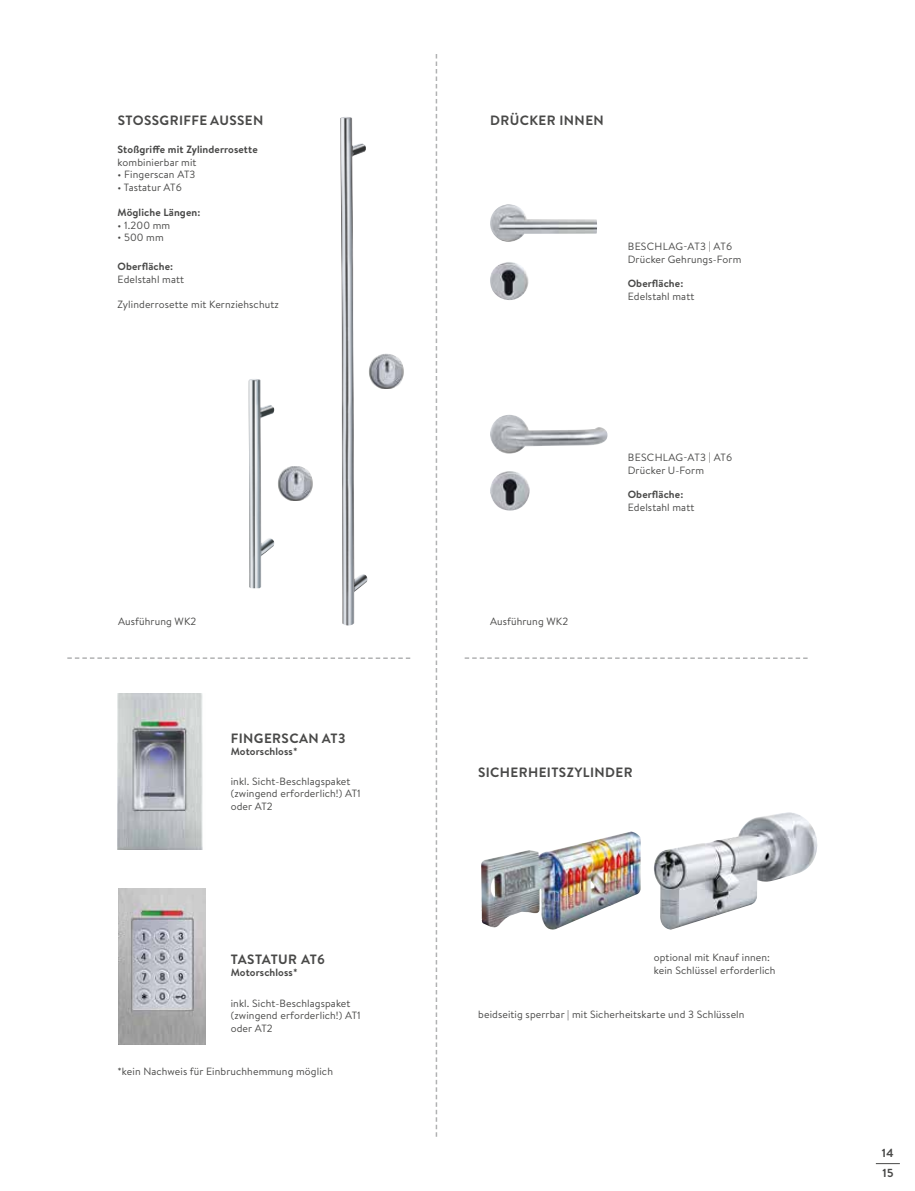
<style>
.page{position:relative;width:915px;height:1191px;background:#fff}
.page>*{position:absolute;margin:0;border:0;box-sizing:border-box;transform-origin:0 0}
.t1{font:700 13.5px "Brandon Text";letter-spacing:.03em;color:#494948}
.t2{font:700 12px "Brandon Grotesque";color:#494948}
.t3{font:10.5px/12.6px "Brandon Text";letter-spacing:.01em;color:#494948}
.t4{font:700 10.5px "Brandon Text";letter-spacing:.01em;color:#494948}
</style>
<div class="page">
<svg style="left:875px;top:1163px;width:24px;height:1px"></svg>
<img style="left:490px;top:204px;width:107px;height:96px">
<img style="left:490px;top:415px;width:117px;height:95px">
<img style="left:340px;top:117px;width:27px;height:508px">
<img style="left:248px;top:379px;width:26px;height:209px">
<svg style="left:435px;top:54px;width:2px;height:1083px"></svg>
<svg style="left:67px;top:657px;width:343px;height:2px"></svg>
<svg style="left:464px;top:657px;width:343px;height:2px"></svg>
<img style="left:117px;top:693px;width:86px;height:156px">
<img style="left:118px;top:888px;width:88px;height:156px">
<img style="left:486px;top:832px;width:143px;height:28px">
<img style="left:654px;top:812px;width:163px;height:117px">
<img style="left:278px;top:466px;width:35px;height:35px">
<img style="left:369px;top:354px;width:35px;height:34px">
<p class="t1" style="left:118px;top:111px;width:147px">STOSSGRIFFE AUSSEN</p>
<p class="t1" style="left:490px;top:111px;width:115px">DRÜCKER INNEN</p>
<p class="t4" style="left:118px;top:142px;width:141px">Stoßgriffe mit Zylinderrosette</p>
<p class="t3" style="left:118px;top:155px;width:80px">kombinierbar mit</p>
<p class="t3" style="left:118px;top:168px;width:79px">• Fingerscan AT3</p>
<p class="t3" style="left:118px;top:180px;width:66px">• Tastatur AT6</p>
<p class="t4" style="left:118px;top:205px;width:84px">Mögliche Längen:</p>
<p class="t3" style="left:118px;top:218px;width:54px">• 1.200 mm</p>
<p class="t3" style="left:118px;top:231px;width:48px">• 500 mm</p>
<p class="t4" style="left:118px;top:259px;width:57px">Oberfläche:</p>
<p class="t3" style="left:118px;top:272px;width:68px">Edelstahl matt</p>
<p class="t3" style="left:118px;top:297px;width:163px">Zylinderrosette mit Kernziehschutz</p>
<p class="t3" style="left:627px;top:240px;width:115px">BESCHLAG-AT3 | AT6<br>Drücker Gehrungs-Form</p>
<p class="t4" style="left:627px;top:276px;width:57px">Oberfläche:</p>
<p class="t3" style="left:627px;top:290px;width:68px">Edelstahl matt</p>
<p class="t3" style="left:118px;top:615px;width:80px">Ausführung WK2</p>
<p class="t3" style="left:490px;top:615px;width:80px">Ausführung WK2</p>
<p class="t1" style="left:231px;top:729px;width:116px">FINGERSCAN AT3</p>
<p class="t4" style="left:231px;top:744px;width:68px">Motorschloss*</p>
<p class="t3" style="left:627px;top:451px;width:106px">BESCHLAG-AT3 | AT6<br>Drücker U-Form</p>
<p class="t4" style="left:627px;top:487px;width:57px">Oberfläche:</p>
<p class="t3" style="left:627px;top:500px;width:68px">Edelstahl matt</p>
<p class="t3" style="left:231px;top:774px;width:131px">inkl. Sicht-Beschlagspaket (zwingend erforderlich!) AT1 oder AT2</p>
<p class="t1" style="left:231px;top:949px;width:96px">TASTATUR AT6</p>
<p class="t4" style="left:231px;top:965px;width:68px">Motorschloss*</p>
<p class="t3" style="left:231px;top:996px;width:131px">inkl. Sicht-Beschlagspaket (zwingend erforderlich!) AT1 oder AT2</p>
<p class="t3" style="left:117px;top:1065px;width:217px">*kein Nachweis für Einbruchhemmung möglich</p>
<p class="t1" style="left:478px;top:763px;width:156px">SICHERHEITSZYLINDER</p>
<p class="t3" style="left:653px;top:951px;width:123px">optional mit Knauf innen: kein Schlüssel erforderlich</p>
<p class="t3" style="left:478px;top:1007px;width:268px">beidseitig sperrbar | mit Sicherheitskarte und 3 Schlüsseln</p>
<p class="t2" style="left:881px;top:1144px;width:13px">14</p>
<p class="t2" style="left:882px;top:1164px;width:13px">15</p>
</div>
